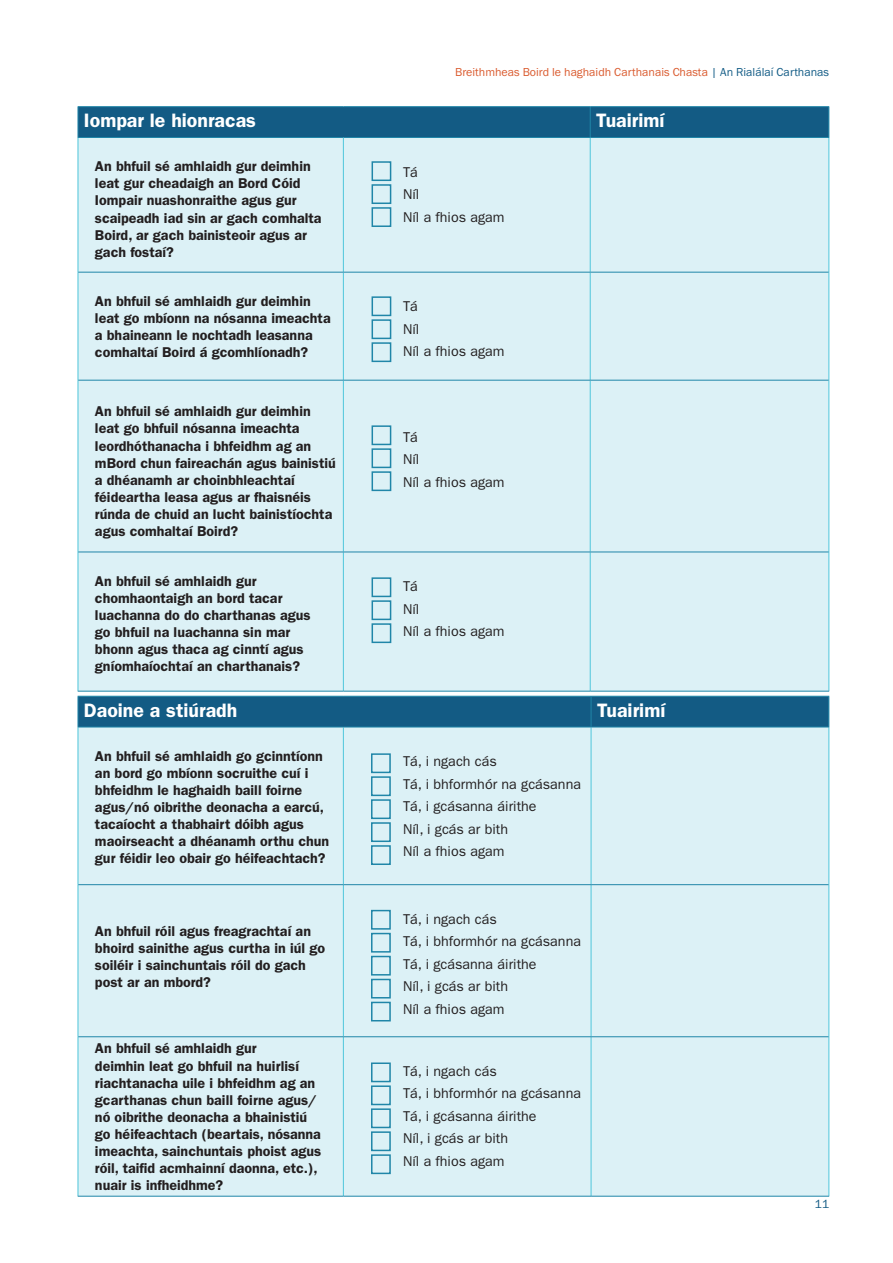
<style>
.page{position:relative;width:893px;height:1263px;background:#fff}
.page>*{position:absolute;margin:0;border:0;box-sizing:border-box;transform-origin:0 0}
.t1{font:600 19.5px "Franklin Gothic";color:#fff}
.t2{font:600 14.25px/17.1px "Franklin Gothic";color:#231f20}
.t3{font:14.25px/22.5px "Franklin Gothic";color:#231f20}
.t4{font:12px "Franklin Gothic URW Boo";color:#da5b2f}
.t5{font:12px "Franklin Gothic";color:#135b84}
.s1{color:#135c86}
</style>
<div class="page">
<div style="left:79px;top:107px;width:749px;height:30px;background:#135b84"></div>
<div style="left:79px;top:138px;width:750px;height:553px;background:#dcf1f6"></div>
<hr style="left:78px;top:138px;width:1px;height:134px;background:#4fc6db">
<hr style="left:343px;top:138px;width:1px;height:134px;background:#4fc6db">
<hr style="left:590px;top:138px;width:1px;height:134px;background:#4fc6db">
<hr style="left:829px;top:138px;width:1px;height:134px;background:#4fc6db">
<hr style="left:78px;top:272px;width:1px;height:108px;background:#4fc6db">
<hr style="left:343px;top:272px;width:1px;height:108px;background:#4fc6db">
<hr style="left:590px;top:272px;width:1px;height:108px;background:#4fc6db">
<hr style="left:829px;top:272px;width:1px;height:108px;background:#4fc6db">
<hr style="left:78px;top:380px;width:1px;height:172px;background:#4fc6db">
<hr style="left:343px;top:380px;width:1px;height:172px;background:#4fc6db">
<hr style="left:590px;top:380px;width:1px;height:172px;background:#4fc6db">
<hr style="left:829px;top:380px;width:1px;height:172px;background:#4fc6db">
<hr style="left:78px;top:552px;width:1px;height:139px;background:#4fc6db">
<hr style="left:343px;top:552px;width:1px;height:139px;background:#4fc6db">
<hr style="left:590px;top:552px;width:1px;height:139px;background:#4fc6db">
<hr style="left:829px;top:552px;width:1px;height:139px;background:#4fc6db">
<hr style="left:78px;top:106px;width:265px;height:1px;background:#2086a8">
<hr style="left:343px;top:106px;width:247px;height:1px;background:#2086a8">
<hr style="left:590px;top:106px;width:239px;height:1px;background:#2086a8">
<hr style="left:78px;top:107px;width:1px;height:30px;background:#2086a8">
<hr style="left:590px;top:107px;width:1px;height:30px;background:#2086a8">
<hr style="left:828px;top:107px;width:1px;height:30px;background:#2086a8">
<hr style="left:78px;top:137px;width:265px;height:1px;background:#2086a8">
<hr style="left:343px;top:137px;width:247px;height:1px;background:#2086a8">
<hr style="left:590px;top:137px;width:239px;height:1px;background:#2086a8">
<hr style="left:78px;top:272px;width:265px;height:1px;background:#2086a8">
<hr style="left:343px;top:272px;width:247px;height:1px;background:#2086a8">
<hr style="left:590px;top:272px;width:239px;height:1px;background:#2086a8">
<hr style="left:78px;top:380px;width:265px;height:1px;background:#2086a8">
<hr style="left:343px;top:380px;width:247px;height:1px;background:#2086a8">
<hr style="left:590px;top:380px;width:239px;height:1px;background:#2086a8">
<hr style="left:78px;top:552px;width:265px;height:1px;background:#2086a8">
<hr style="left:343px;top:552px;width:247px;height:1px;background:#2086a8">
<hr style="left:590px;top:552px;width:239px;height:1px;background:#2086a8">
<hr style="left:78px;top:691px;width:265px;height:1px;background:#2086a8">
<hr style="left:343px;top:691px;width:247px;height:1px;background:#2086a8">
<hr style="left:590px;top:691px;width:239px;height:1px;background:#2086a8">
<div style="left:372px;top:161px;width:19px;height:20px;border:2px solid #2086a8"></div>
<div style="left:372px;top:296px;width:19px;height:20px;border:2px solid #2086a8"></div>
<div style="left:372px;top:425px;width:19px;height:20px;border:2px solid #2086a8"></div>
<div style="left:372px;top:577px;width:19px;height:20px;border:2px solid #2086a8"></div>
<div style="left:372px;top:184px;width:19px;height:20px;border:2px solid #2086a8"></div>
<div style="left:372px;top:319px;width:19px;height:20px;border:2px solid #2086a8"></div>
<div style="left:372px;top:448px;width:19px;height:20px;border:2px solid #2086a8"></div>
<div style="left:372px;top:600px;width:19px;height:20px;border:2px solid #2086a8"></div>
<div style="left:372px;top:207px;width:19px;height:20px;border:2px solid #2086a8"></div>
<div style="left:372px;top:342px;width:19px;height:20px;border:2px solid #2086a8"></div>
<div style="left:372px;top:471px;width:19px;height:20px;border:2px solid #2086a8"></div>
<div style="left:372px;top:623px;width:19px;height:20px;border:2px solid #2086a8"></div>
<div style="left:79px;top:697px;width:749px;height:30px;background:#135b84"></div>
<div style="left:79px;top:728px;width:750px;height:468px;background:#dcf1f6"></div>
<hr style="left:78px;top:727px;width:1px;height:158px;background:#4fc6db">
<hr style="left:343px;top:727px;width:1px;height:157px;background:#4fc6db">
<hr style="left:591px;top:727px;width:1px;height:157px;background:#4fc6db">
<hr style="left:829px;top:727px;width:1px;height:158px;background:#4fc6db">
<hr style="left:78px;top:885px;width:1px;height:152px;background:#4fc6db">
<hr style="left:343px;top:885px;width:1px;height:151px;background:#4fc6db">
<hr style="left:591px;top:885px;width:1px;height:151px;background:#4fc6db">
<hr style="left:829px;top:885px;width:1px;height:152px;background:#4fc6db">
<hr style="left:78px;top:1037px;width:1px;height:159px;background:#4fc6db">
<hr style="left:343px;top:1037px;width:1px;height:159px;background:#4fc6db">
<hr style="left:591px;top:1037px;width:1px;height:159px;background:#4fc6db">
<hr style="left:829px;top:1037px;width:1px;height:159px;background:#4fc6db">
<hr style="left:78px;top:696px;width:265px;height:1px;background:#2086a8">
<hr style="left:343px;top:696px;width:248px;height:1px;background:#2086a8">
<hr style="left:591px;top:696px;width:238px;height:1px;background:#2086a8">
<hr style="left:78px;top:697px;width:1px;height:30px;background:#2086a8">
<hr style="left:591px;top:697px;width:1px;height:30px;background:#2086a8">
<hr style="left:828px;top:697px;width:1px;height:30px;background:#2086a8">
<hr style="left:78px;top:727px;width:265px;height:1px;background:#2086a8">
<hr style="left:343px;top:727px;width:248px;height:1px;background:#2086a8">
<hr style="left:591px;top:727px;width:238px;height:1px;background:#2086a8">
<hr style="left:78px;top:884px;width:265px;height:1px;background:#2086a8">
<hr style="left:343px;top:884px;width:248px;height:1px;background:#2086a8">
<hr style="left:591px;top:884px;width:238px;height:1px;background:#2086a8">
<hr style="left:78px;top:1036px;width:265px;height:1px;background:#2086a8">
<hr style="left:343px;top:1036px;width:248px;height:1px;background:#2086a8">
<hr style="left:591px;top:1036px;width:238px;height:1px;background:#2086a8">
<hr style="left:78px;top:1196px;width:265px;height:1px;background:#2086a8">
<hr style="left:343px;top:1196px;width:248px;height:1px;background:#2086a8">
<hr style="left:591px;top:1196px;width:238px;height:1px;background:#2086a8">
<div style="left:371px;top:753px;width:20px;height:20px;border:2px solid #2086a8"></div>
<div style="left:371px;top:910px;width:20px;height:20px;border:2px solid #2086a8"></div>
<div style="left:371px;top:1062px;width:20px;height:20px;border:2px solid #2086a8"></div>
<div style="left:371px;top:776px;width:20px;height:20px;border:2px solid #2086a8"></div>
<div style="left:371px;top:933px;width:20px;height:19px;border:2px solid #2086a8"></div>
<div style="left:371px;top:1085px;width:20px;height:20px;border:2px solid #2086a8"></div>
<div style="left:371px;top:799px;width:20px;height:20px;border:2px solid #2086a8"></div>
<div style="left:371px;top:956px;width:20px;height:19px;border:2px solid #2086a8"></div>
<div style="left:371px;top:1108px;width:20px;height:20px;border:2px solid #2086a8"></div>
<div style="left:371px;top:822px;width:20px;height:20px;border:2px solid #2086a8"></div>
<div style="left:371px;top:979px;width:20px;height:19px;border:2px solid #2086a8"></div>
<div style="left:371px;top:1131px;width:20px;height:20px;border:2px solid #2086a8"></div>
<div style="left:371px;top:845px;width:20px;height:20px;border:2px solid #2086a8"></div>
<div style="left:371px;top:1002px;width:20px;height:19px;border:2px solid #2086a8"></div>
<div style="left:371px;top:1154px;width:20px;height:20px;border:2px solid #2086a8"></div>
<p class="t4" style="left:455px;top:65px;width:375px">Breithmheas Boird le haghaidh Carthanais Chasta <span class="s1">| An Rialálaí Carthanas</span></p>
<h1 class="t1" style="left:84px;top:109px;width:173px">Iompar le hionracas</h1>
<h1 class="t1" style="left:596px;top:109px;width:70px">Tuairimí</h1>
<p class="t2" style="left:95px;top:158px;width:228px">An bhfuil sé amhlaidh gur deimhin leat gur cheadaigh an Bord Cóid<br>Iompair nuashonraithe agus gur scaipeadh iad sin ar gach comhalta<br>Boird, ar gach bainisteoir agus ar gach fostaí?</p>
<p class="t3" style="left:403px;top:161px;width:103px">Tá<br>Níl<br>Níl a fhios agam</p>
<p class="t2" style="left:95px;top:292px;width:237px">An bhfuil sé amhlaidh gur deimhin leat go mbíonn na nósanna imeachta a bhaineann le nochtadh leasanna comhaltaí Boird á gcomhlíonadh?</p>
<p class="t3" style="left:403px;top:295px;width:103px">Tá<br>Níl<br>Níl a fhios agam</p>
<p class="t2" style="left:95px;top:403px;width:242px">An bhfuil sé amhlaidh gur deimhin leat go bhfuil nósanna imeachta leordhóthanacha i bhfeidhm ag an mBord chun faireachán agus bainistiú a dhéanamh ar choinbhleachtaí féideartha leasa agus ar fhaisnéis rúnda de chuid an lucht bainistíochta agus comhaltaí Boird?</p>
<p class="t3" style="left:403px;top:426px;width:103px">Tá<br>Níl<br>Níl a fhios agam</p>
<p class="t2" style="left:95px;top:572px;width:217px">An bhfuil sé amhlaidh gur chomhaontaigh an bord tacar luachanna do do charthanas agus go bhfuil na luachanna sin mar bhonn agus thaca ag cinntí agus gníomhaíochtaí an charthanais?</p>
<p class="t3" style="left:403px;top:575px;width:103px">Tá<br>Níl<br>Níl a fhios agam</p>
<h1 class="t1" style="left:84px;top:699px;width:155px">Daoine a stiúradh</h1>
<h1 class="t1" style="left:597px;top:699px;width:70px">Tuairimí</h1>
<p class="t2" style="left:95px;top:747px;width:236px">An bhfuil sé amhlaidh go gcinntíonn an bord go mbíonn socruithe cuí i bhfeidhm le haghaidh baill foirne agus/nó oibrithe deonacha a earcú, tacaíocht a thabhairt dóibh agus maoirseacht a dhéanamh orthu chun gur féidir leo obair go héifeachtach?</p>
<p class="t3" style="left:403px;top:750px;width:179px">Tá, i ngach cás<br>Tá, i bhformhór na gcásanna<br>Tá, i gcásanna áirithe<br>Níl, i gcás ar bith<br>Níl a fhios agam</p>
<p class="t2" style="left:95px;top:922px;width:232px">An bhfuil róil agus freagrachtaí an bhoird sainithe agus curtha in iúl go soiléir i sainchuntais róil do gach post ar an mbord?</p>
<p class="t3" style="left:403px;top:908px;width:179px">Tá, i ngach cás<br>Tá, i bhformhór na gcásanna<br>Tá, i gcásanna áirithe<br>Níl, i gcás ar bith<br>Níl a fhios agam</p>
<p class="t2" style="left:95px;top:1040px;width:228px">An bhfuil sé amhlaidh gur<br>deimhin leat go bhfuil na huirlisí riachtanacha uile i bhfeidhm ag an gcarthanas chun baill foirne agus/ nó oibrithe deonacha a bhainistiú go héifeachtach (beartais, nósanna imeachta, sainchuntais phoist agus róil, taifid acmhainní daonna, etc.), nuair is infheidhme?</p>
<p class="t3" style="left:403px;top:1060px;width:179px">Tá, i ngach cás<br>Tá, i bhformhór na gcásanna<br>Tá, i gcásanna áirithe<br>Níl, i gcás ar bith<br>Níl a fhios agam</p>
<p class="t5" style="left:815px;top:1197px;width:16px">11</p>
</div>
